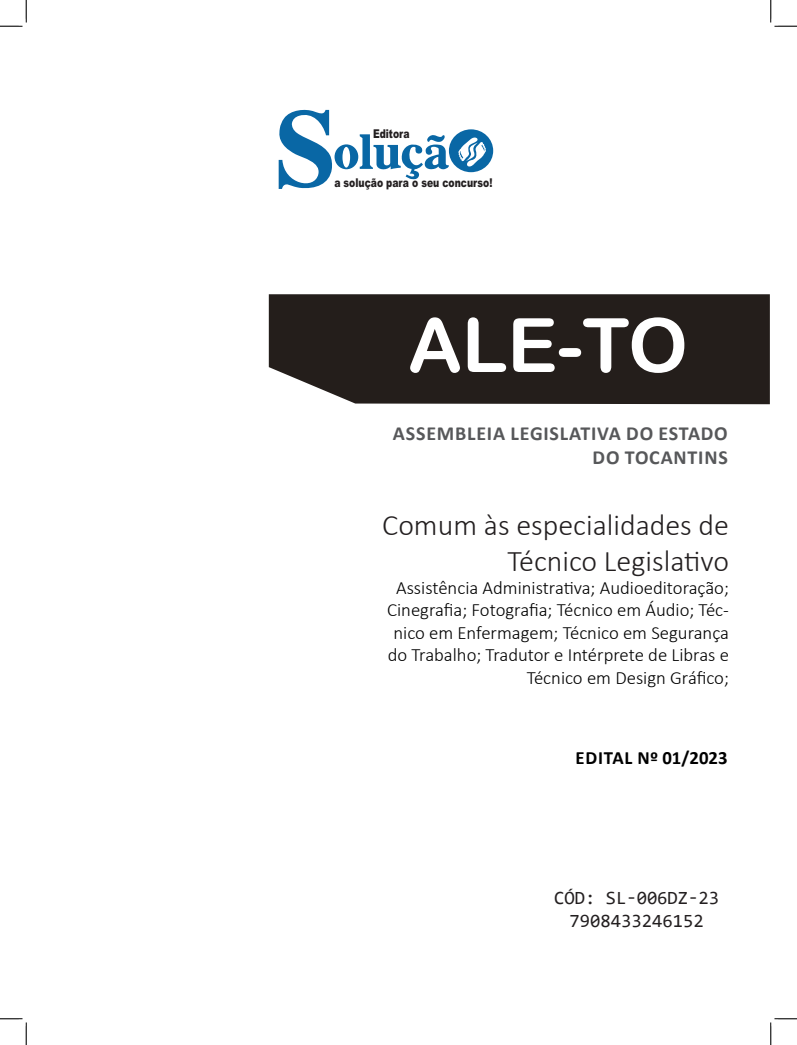
<style>
.page{position:relative;width:797px;height:1045px;background:#fff}
.page>*{position:absolute;margin:0;border:0;box-sizing:border-box;transform-origin:0 0}
.TÍTULO{font:75px "Arial Rounded MT Bold";color:#fff}
.CARGO{font:300 30px/36px "Calibri";color:#231f20;text-align:right}
.SUBTÍTULO{font:700 20px/24px "Calibri";letter-spacing:.04em;color:#57585a;text-align:right}
.CARGO-2{font:300 18.75px/22.5px "Calibri";color:#000;text-align:right}
.SKU_CÓD{font:18.75px "Consolas";color:#231f20}
.EDITAL{font:700 18.75px "Calibri";letter-spacing:.01em;color:#000}
.t1{font:900 12.12px "Arial";color:#231f20;scale:.76 1}
</style>
<div class="page">
<div style="left:269px;top:294px;width:500px;height:110px;background:#241e1b"></div>
<svg style="left:279px;top:110px;width:214px;height:79px"></svg>
<svg style="left:0;top:0;width:27px;height:27px"></svg>
<svg style="left:0;top:1018px;width:27px;height:27px"></svg>
<svg style="left:770px;top:0;width:27px;height:27px"></svg>
<svg style="left:770px;top:1018px;width:27px;height:27px"></svg>
<p class="t1" style="left:373px;top:125px;width:50px">Editora</p>
<p class="t1" style="left:334px;top:174px;width:210px">a solução para o seu concurso!</p>
<p class="TÍTULO" style="left:408px;top:301px;width:281px">ALE-TO</p>
<p class="SUBTÍTULO" style="left:393px;top:421px;width:336px">ASSEMBLEIA LEGISLATIVA DO ESTADO<br>DO TOCANTINS</p>
<p class="CARGO" style="left:382px;top:507px;width:348px">Comum às especialidades de<br>Técnico Legislativo</p>
<p class="CARGO-2" style="left:387px;top:576px;width:343px">Assistência Administrativa; Audioeditoração; Cinegrafia; Fotografia; Técnico em Áudio; Téc&shy;nico em Enfermagem; Técnico em Segurança do Trabalho; Tradutor e Intérprete de Libras e Técnico em Design Gráfico;</p>
<p class="EDITAL" style="left:575px;top:744px;width:153px">EDITAL Nº 01/2023</p>
<p class="SKU_CÓD" style="left:554px;top:885px;width:166px">CÓD: SL-006DZ-23</p>
<p class="SKU_CÓD" style="left:569px;top:907px;width:136px">7908433246152</p>
</div>
